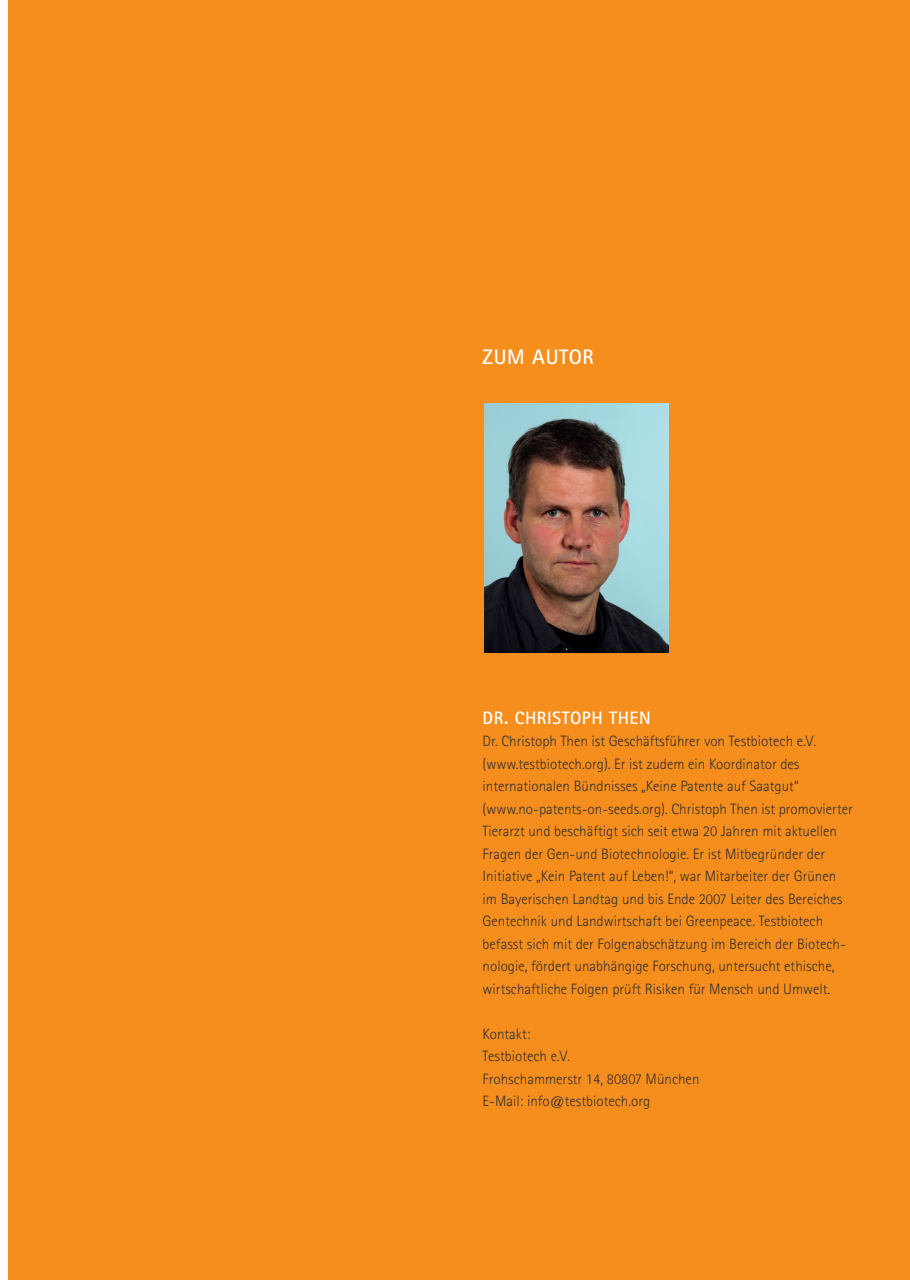
<style>
.page{position:relative;width:910px;height:1280px;background:#fff}
.page>*{position:absolute;margin:0;border:0;box-sizing:border-box;transform-origin:0 0}
.t1{font:700 21px "Rotis Sans Serif";letter-spacing:.03em;color:#fff}
.t2{font:700 18px "Rotis Sans Serif";letter-spacing:.03em;color:#fff}
.t3{font:300 15px/22.5px "Rotis Sans Serif";color:#312f30}
</style>
<div class="page">
<div style="left:9px;top:0;width:901px;height:1280px;background:#f68e1e"></div>
<img style="left:484px;top:404px;width:185px;height:248px">
<h1 class="t1" style="left:483px;top:343px;width:113px">ZUM AUTOR</h1>
<p class="t2" style="left:483px;top:706px;width:170px">DR. CHRISTOPH THEN</p>
<p class="t3" style="left:483px;top:730px;width:372px">Dr. Christoph Then ist Geschäftsführer von Testbiotech e.V. (www.testbiotech.org). Er ist zudem ein Koordinator des internationalen Bündnisses „Keine Patente auf Saatgut“ (www.no-patents-on-seeds.org). Christoph Then ist promovierter Tierarzt und beschäftigt sich seit etwa 20 Jahren mit aktuellen Fragen der Gen-und Biotechnologie. Er ist Mitbegründer der Initiative „Kein Patent auf Leben!“, war Mitarbeiter der Grünen im Bayerischen Landtag und bis Ende 2007 Leiter des Bereiches Gentechnik und Landwirtschaft bei Greenpeace. Testbiotech befasst sich mit der Folgenabschätzung im Bereich der Biotech&shy;nologie, fördert unabhängige Forschung, untersucht ethische, wirtschaftliche Folgen prüft Risiken für Mensch und Umwelt.</p>
<p class="t3" style="left:483px;top:1022px;width:218px">Kontakt:<br>Testbiotech e.V.<br>Frohschammerstr 14, 80807 München<br>E-Mail: info@testbiotech.org</p>
</div>
